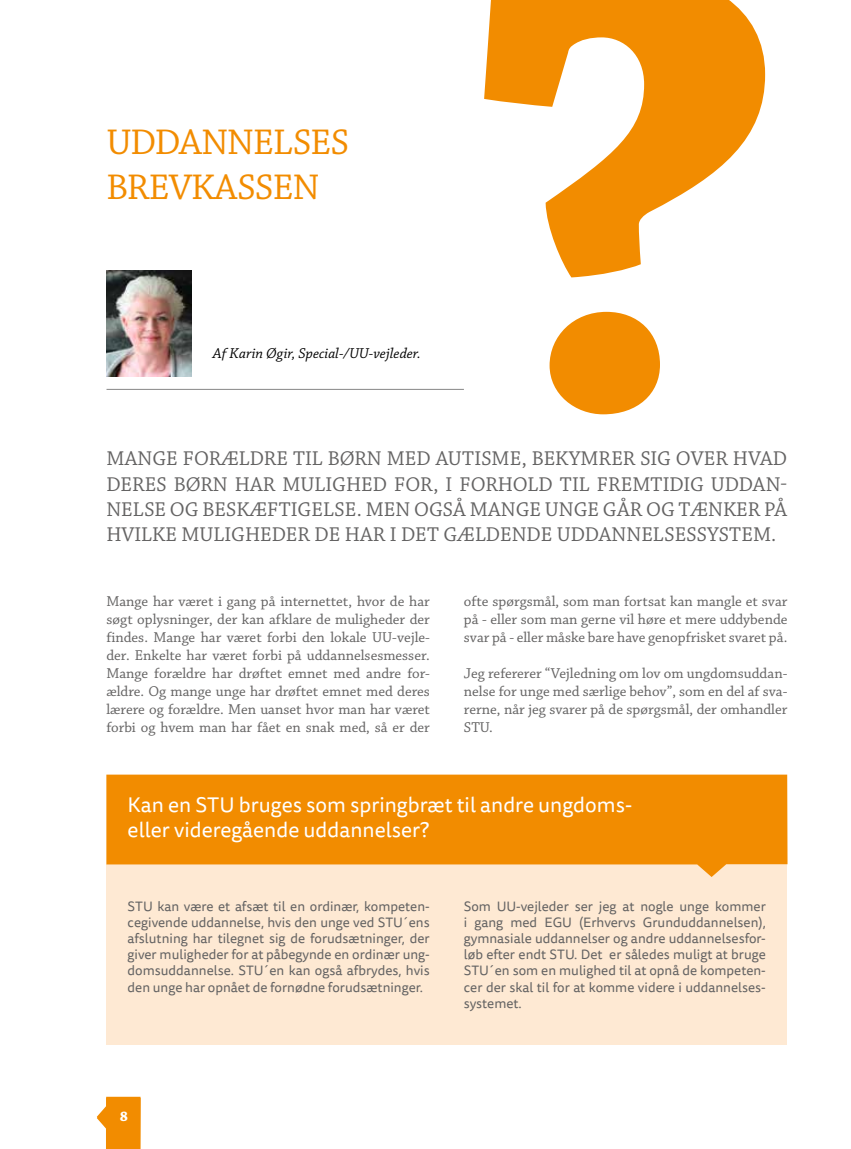
<style>
.page{position:relative;width:851px;height:1149px;background:#fff}
.page>*{position:absolute;margin:0;border:0;box-sizing:border-box;transform-origin:0 0}
.t1{font:37.5px/45px "Chaparral Pro";letter-spacing:-.025em;color:#f28c00}
.t2{font:21px/25.2px "Chaparral Pro";color:#646363;text-align:justify}
.t3{font:21px/25.2px "Tisa Sans Pro";color:#fff}
.t4{font:15px/18px "Chaparral Pro";color:#646363;text-align:justify}
.t5{font:italic 15px "Chaparral Pro";color:#000}
.t6{font:700 14.55px "Chaparral Pro";color:#fff}
.t7{font:13.5px/16.2px "Tisa Sans Pro";color:#646363;text-align:justify}
</style>
<div class="page">
<div style="left:106px;top:864px;width:681px;height:180px;background:#fee9d3"></div>
<svg style="left:97px;top:1096px;width:43px;height:52px"></svg>
<hr style="left:106px;top:389px;width:358px;height:1px;background:#878787">
<img style="left:106px;top:270px;width:85px;height:106px">
<svg style="left:106px;top:774px;width:681px;height:102px;background:#f39719"></svg>
<svg style="left:484px;top:0;width:281px;height:414px"></svg>
<h1 class="t1" style="left:106px;top:121px;width:244px">UDDANNELSES<br>BREVKASSEN</h1>
<p class="t5" style="left:213px;top:345px;width:210px">Af Karin Øgir, Special-/UU-vejleder.</p>
<p class="t2" style="left:106px;top:447px;width:682px">MANGE FORÆLDRE TIL BØRN MED AUTISME, BEKYMRER SIG OVER HVAD DERES BØRN HAR MULIGHED FOR, I FORHOLD TIL FREMTIDIG UDDAN-NELSE OG BESKÆFTIGELSE. MEN OGSÅ MANGE UNGE GÅR OG TÆNKER PÅ HVILKE MULIGHEDER DE HAR I DET GÆLDENDE UDDANNELSESSYSTEM.</p>
<p class="t4" style="left:106px;top:592px;width:325px">Mange har været i gang på internettet, hvor de har søgt oplysninger, der kan afklare de muligheder der findes. Mange har været forbi den lokale UU-vejle&shy;der. Enkelte har været forbi på uddannelsesmesser.<br>Mange forældre har drøftet emnet med andre for&shy;ældre. Og mange unge har drøftet emnet med deres lærere og forældre. Men uanset hvor man har været forbi og hvem man har fået en snak med, så er der</p>
<p class="t4" style="left:464px;top:592px;width:325px">ofte spørgsmål, som man fortsat kan mangle et svar på - eller som man gerne vil høre et mere uddybende svar på - eller måske bare have genopfrisket svaret på.</p>
<p class="t4" style="left:464px;top:664px;width:325px">Jeg refererer “Vejledning om lov om ungdomsuddan&shy;nelse for unge med særlige behov”, som en del af sva&shy;rerne, når jeg svarer på de spørgsmål, der omhandler STU.</p>
<h2 class="t3" style="left:128px;top:792px;width:506px">Kan en STU bruges som springbræt til andre ungdoms&shy;eller videregående uddannelser?</h2>
<p class="t7" style="left:128px;top:897px;width:303px">STU kan være et afsæt til en ordinær, kompeten&shy;cegivende uddannelse, hvis den unge ved STU´ens afslutning har tilegnet sig de forudsætninger, der giver muligheder for at påbegynde en ordinær ung&shy;domsuddannelse. STU´en kan også afbrydes, hvis den unge har opnået de fornødne forudsætninger.</p>
<p class="t7" style="left:463px;top:897px;width:303px">Som UU-vejleder ser jeg at nogle unge kommer i gang med EGU (Erhvervs Grunduddannelsen), gymnasiale uddannelser og andre uddannelsesfor&shy;løb efter endt STU. Det er således muligt at bruge STU´en som en mulighed til at opnå de kompeten&shy;cer der skal til for at komme videre i uddannelses&shy;systemet.</p>
<p class="t6" style="left:120px;top:1107px;width:10px">8</p>
</div>
